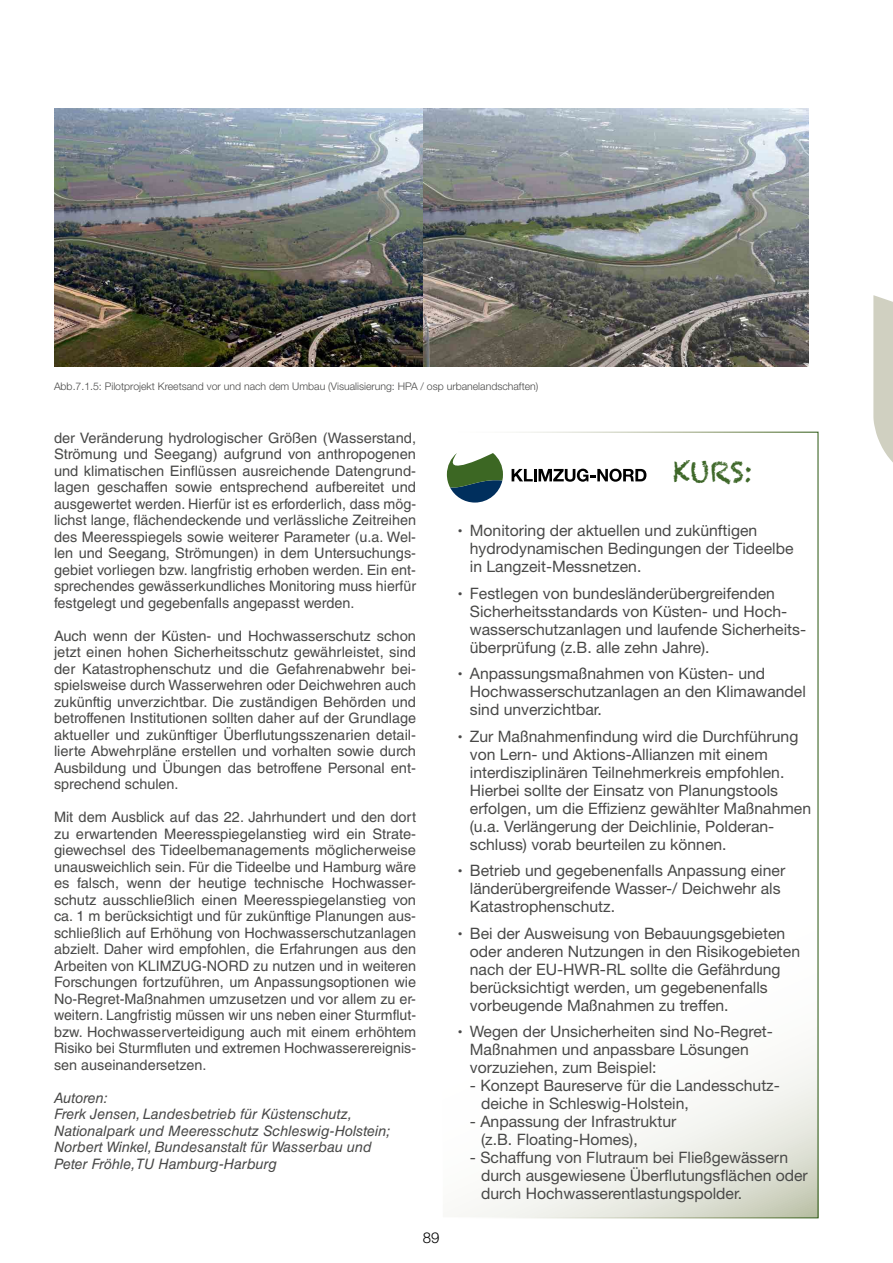
<style>
.page{position:relative;width:893px;height:1263px;background:#fff}
.page>*{position:absolute;margin:0;border:0;box-sizing:border-box;transform-origin:0 0}
.t1{font:27px "Chalkduster";color:#3e6729}
.t2{font:15.75px/18px "Helvetica Neue LT Std";color:#494948}
.t3{font:300 15px "Helvetica Neue LT Std";color:#000}
.t4{font:14.4px/16.5px "Helvetica LT Std";color:#494948;text-align:justify}
.t5{font:italic 14.4px/16.5px "Helvetica LT Std";color:#494948}
.t6{font:300 10.5px "Helvetica Neue LT Std";color:#494948}
.s1{font-family:"Chalkboard";font-weight:700}
</style>
<div class="page">
<svg style="left:461px;top:1054px;width:356px;height:162px"></svg>
<svg style="left:446px;top:453px;width:201px;height:50px"></svg>
<img style="left:54px;top:108px;width:370px;height:258px">
<img style="left:424px;top:108px;width:384px;height:258px">
<svg style="left:873px;top:295px;width:20px;height:168px;background:#d6d6c9"></svg>
<p class="t6" style="left:54px;top:380px;width:486px">Abb.7.1.5: Pilotprojekt Kreetsand vor und nach dem Umbau (Visualisierung: HPA / osp urbanelandschaften)</p>
<p class="t4" style="left:54px;top:429px;width:364px">der Veränderung hydrologischer Größen (Wasserstand, Strömung und Seegang) aufgrund von anthropogenen und klimatischen Einflüssen ausreichende Datengrund&shy;lagen geschaffen sowie entsprechend aufbereitet und ausgewertet werden. Hierfür ist es erforderlich, dass mög&shy;lichst lange, flächendeckende und verlässliche Zeitreihen des Meeresspiegels sowie weiterer Parameter (u.a. Wel&shy;len und Seegang, Strömungen) in dem Untersuchungs&shy;gebiet vorliegen bzw. langfristig erhoben werden. Ein ent&shy;sprechendes gewässerkundliches Monitoring muss hierfür festgelegt und gegebenfalls angepasst werden.</p>
<p class="t4" style="left:54px;top:627px;width:364px">Auch wenn der Küsten- und Hochwasserschutz schon jetzt einen hohen Sicherheitsschutz gewährleistet, sind der Katastrophenschutz und die Gefahrenabwehr bei&shy;spielsweise durch Wasserwehren oder Deichwehren auch zukünftig unverzichtbar. Die zuständigen Behörden und betroffenen Institutionen sollten daher auf der Grundlage aktueller und zukünftiger Überflutungsszenarien detail&shy;lierte Abwehrpläne erstellen und vorhalten sowie durch Ausbildung und Übungen das betroffene Personal ent&shy;sprechend schulen.</p>
<p class="t4" style="left:54px;top:809px;width:364px">Mit dem Ausblick auf das 22. Jahrhundert und den dort zu erwartenden Meeresspiegelanstieg wird ein Strate&shy;giewechsel des Tideelbemanagements möglicherweise unausweichlich sein. Für die Tideelbe und Hamburg wäre es falsch, wenn der heutige technische Hochwasser&shy;schutz ausschließlich einen Meeresspiegelanstieg von ca. 1 m berücksichtigt und für zukünftige Planungen aus&shy;schließlich auf Erhöhung von Hochwasserschutzanlagen abzielt. Daher wird empfohlen, die Erfahrungen aus den Arbeiten von KLIMZUG-NORD zu nutzen und in weiteren Forschungen fortzuführen, um Anpassungsoptionen wie No-Regret-Maßnahmen umzusetzen und vor allem zu er&shy;weitern. Langfristig müssen wir uns neben einer Sturmflut&shy;bzw. Hochwasserverteidigung auch mit einem erhöhtem Risiko bei Sturmfluten und extremen Hochwasserereignis&shy;sen auseinandersetzen.</p>
<p class="t5" style="left:54px;top:1089px;width:338px">Autoren:<br>Frerk Jensen, Landesbetrieb für Küstenschutz, Nationalpark und Meeresschutz Schleswig-Holstein; Norbert Winkel, Bundesanstalt für Wasserbau und Peter Fröhle,TU Hamburg-Harburg</p>
<p class="t3" style="left:423px;top:1229px;width:18px">89</p>
<h1 class="t1" style="left:673px;top:456px;width:81px">KURS:</h1>
<p class="t2" style="left:470px;top:521px;width:325px;text-indent:-13px"><span class="s1">·</span> Monitoring der aktuellen und zukünftigen hydrodynamischen Bedingungen der Tideelbe in Langzeit-Messnetzen.</p>
<p class="t2" style="left:470px;top:584px;width:338px;text-indent:-13px"><span class="s1">·</span> Festlegen von bundesländerübergreifenden Sicherheitsstandards von Küsten- und Hoch&shy;wasserschutzanlagen und laufende Sicherheits&shy;überprüfung (z.B. alle zehn Jahre).</p>
<p class="t2" style="left:470px;top:664px;width:338px;text-indent:-13px"><span class="s1">·</span> Anpassungsmaßnahmen von Küsten- und<br>Hochwasserschutzanlagen an den Klimawandel sind unverzichtbar.</p>
<p class="t2" style="left:470px;top:727px;width:343px;text-indent:-13px"><span class="s1">·</span> Zur Maßnahmenfindung wird die Durchführung von Lern- und Aktions-Allianzen mit einem interdisziplinären Teilnehmerkreis empfohlen.<br>Hierbei sollte der Einsatz von Planungstools erfolgen, um die Effizienz gewählter Maßnahmen (u.a. Verlängerung der Deichlinie, Polderan&shy;schluss) vorab beurteilen zu können.</p>
<p class="t2" style="left:470px;top:861px;width:317px;text-indent:-13px"><span class="s1">·</span> Betrieb und gegebenenfalls Anpassung einer länderübergreifende Wasser-/ Deichwehr als<br>Katastrophenschutz.</p>
<p class="t2" style="left:470px;top:924px;width:332px;text-indent:-13px"><span class="s1">·</span> Bei der Ausweisung von Bebauungsgebieten oder anderen Nutzungen in den Risikogebieten nach der EU-HWR-RL sollte die Gefährdung berücksichtigt werden, um gegebenenfalls vorbeugende Maßnahmen zu treffen.</p>
<p class="t2" style="left:470px;top:1022px;width:305px;text-indent:-13px"><span class="s1">·</span> Wegen der Unsicherheiten sind No-Regret-<br>Maßnahmen und anpassbare Lösungen vorzuziehen, zum Beispiel:</p>
<p class="t2" style="left:481px;top:1076px;width:300px;text-indent:-11px">- Konzept Baureserve für die Landesschutz&shy;deiche in Schleswig-Holstein,</p>
<p class="t2" style="left:481px;top:1112px;width:197px;text-indent:-11px">- Anpassung der Infrastruktur (z.B. Floating-Homes),</p>
<p class="t2" style="left:481px;top:1148px;width:328px;text-indent:-11px">- Schaffung von Flutraum bei Fließgewässern durch ausgewiesene Überflutungsflächen oder durch Hochwasserentlastungspolder.</p>
</div>
